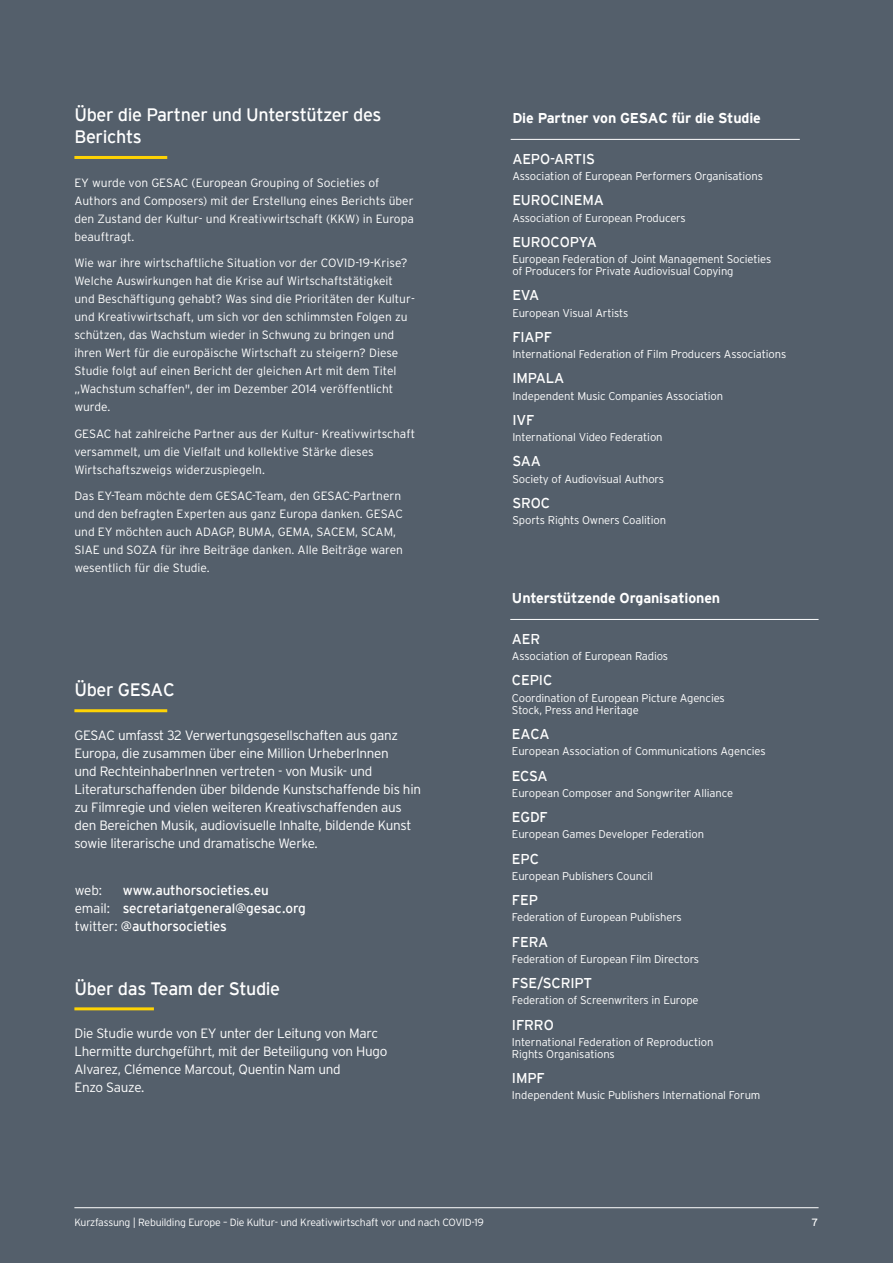
<style>
.page{position:relative;width:893px;height:1263px;background:#545f6b}
.page>*{position:absolute;margin:0;border:0;box-sizing:border-box;transform-origin:0 0}
.TITRE_2_BIS{font:18px/22.5px "EY Interstate";letter-spacing:-.02em;color:#fff}
.Tablea_intro_item{font:14.25px "EY Interstate";letter-spacing:-.01em;color:#fff}
.chiffre{font:700 14.25px "EY Interstate";letter-spacing:-.01em;color:#fff}
.BODY_COPY{font:300 13.5px/18px "Interstate";letter-spacing:-.02em;color:#fff}
.BODY_COPY-2{font:13.5px/18px "EY Interstate";letter-spacing:-.01em;color:#fff}
.BODY_COPY-3{font:300 12px/18px "Interstate";color:#fff}
.Tableau_intro_descri{font:300 11.25px/12px "Interstate";letter-spacing:-.01em;color:#fff}
.Document_title_Addit{font:300 10.5px "Interstate";letter-spacing:-.02em;color:#fff}
.Page_No_s_Right{font:10.5px "EY Interstate";color:#fff}
.s1{font-family:"Interstate";font-weight:300}
</style>
<div class="page">
<hr style="left:74px;top:156px;width:93px;height:3px;background:#fed304">
<hr style="left:511px;top:139px;width:289px;height:1px;background:#fff">
<hr style="left:510px;top:619px;width:309px;height:1px;background:#fff">
<hr style="left:74px;top:709px;width:93px;height:3px;background:#fed304">
<hr style="left:74px;top:1007px;width:80px;height:3px;background:#fed304">
<hr style="left:74px;top:1207px;width:745px;height:1px;background:#fff">
<p class="TITRE_2_BIS" style="left:74px;top:102px;width:309px">Über die Partner und Unterstützer des<br>Berichts</p>
<p class="BODY_COPY-3" style="left:74px;top:173px;width:341px">EY wurde von GESAC (European Grouping of Societies of Authors and Composers) mit der Erstellung eines Berichts über den Zustand der Kultur- und Kreativwirtschaft (KKW) in Europa beauftragt.</p>
<p class="BODY_COPY-3" style="left:74px;top:254px;width:342px">Wie war ihre wirtschaftliche Situation vor der COVID-19-Krise?<br>Welche Auswirkungen hat die Krise auf Wirtschaftstätigkeit und Beschäftigung gehabt? Was sind die Prioritäten der Kultur&shy;und Kreativwirtschaft, um sich vor den schlimmsten Folgen zu schützen, das Wachstum wieder in Schwung zu bringen und ihren Wert für die europäische Wirtschaft zu steigern? Diese Studie folgt auf einen Bericht der gleichen Art mit dem Titel „Wachstum schaffen", der im Dezember 2014 veröffentlicht wurde.</p>
<p class="BODY_COPY-3" style="left:74px;top:424px;width:342px">GESAC hat zahlreiche Partner aus der Kultur- Kreativwirtschaft versammelt, um die Vielfalt und kollektive Stärke dieses<br>Wirtschaftszweigs widerzuspiegeln.</p>
<p class="BODY_COPY-3" style="left:74px;top:487px;width:330px">Das EY-Team möchte dem GESAC-Team, den GESAC-Partnern und den befragten Experten aus ganz Europa danken. GESAC und EY möchten auch ADAGP, BUMA, GEMA, SACEM, SCAM, SIAE und SOZA für ihre Beiträge danken. Alle Beiträge waren wesentlich für die Studie.</p>
<p class="TITRE_2_BIS" style="left:74px;top:678px;width:102px">Über GESAC</p>
<p class="BODY_COPY" style="left:74px;top:726px;width:348px">GESAC umfasst 32 Verwertungsgesellschaften aus ganz Europa, die zusammen über eine Million UrheberInnen<br>und RechteinhaberInnen vertreten - von Musik- und Literaturschaffenden über bildende Kunstschaffende bis hin zu Filmregie und vielen weiteren Kreativschaffenden aus den Bereichen Musik, audiovisuelle Inhalte, bildende Kunst sowie literarische und dramatische Werke.</p>
<p class="BODY_COPY-2" style="left:75px;top:880px;width:233px;text-indent:48px">www.authorsocieties.eu <span class="s1">email:</span> secretariatgeneral@gesac.org <span class="s1">twitter:</span> @authorsocieties</p>
<p class="BODY_COPY" style="left:75px;top:881px;width:29px">web:</p>
<p class="TITRE_2_BIS" style="left:74px;top:976px;width:207px">Über das Team der Studie</p>
<p class="BODY_COPY" style="left:74px;top:1024px;width:315px">Die Studie wurde von EY unter der Leitung von Marc Lhermitte durchgeführt, mit der Beteiligung von Hugo Alvarez, Clémence Marcout, Quentin Nam und<br>Enzo Sauze.</p>
<p class="chiffre" style="left:512px;top:107px;width:250px">Die Partner von GESAC für die Studie</p>
<p class="Tablea_intro_item" style="left:512px;top:149px;width:84px">AEPO-ARTIS</p>
<p class="Tableau_intro_descri" style="left:512px;top:170px;width:252px">Association of European Performers Organisations</p>
<p class="Tablea_intro_item" style="left:512px;top:190px;width:93px">EUROCINEMA</p>
<p class="Tableau_intro_descri" style="left:512px;top:212px;width:175px">Association of European Producers</p>
<p class="Tablea_intro_item" style="left:512px;top:232px;width:86px">EUROCOPYA</p>
<p class="Tableau_intro_descri" style="left:512px;top:253px;width:260px">European Federation of Joint Management Societies of Producers for Private Audiovisual Copying</p>
<p class="Tablea_intro_item" style="left:512px;top:285px;width:28px">EVA</p>
<p class="Tableau_intro_descri" style="left:512px;top:307px;width:118px">European Visual Artists</p>
<p class="Tablea_intro_item" style="left:512px;top:327px;width:41px">FIAPF</p>
<p class="Tableau_intro_descri" style="left:512px;top:348px;width:275px">International Federation of Film Producers Associations</p>
<p class="Tablea_intro_item" style="left:512px;top:368px;width:54px">IMPALA</p>
<p class="Tableau_intro_descri" style="left:512px;top:390px;width:212px">Independent Music Companies Association</p>
<p class="Tablea_intro_item" style="left:512px;top:410px;width:24px">IVF</p>
<p class="Tableau_intro_descri" style="left:512px;top:431px;width:152px">International Video Federation</p>
<p class="Tablea_intro_item" style="left:512px;top:451px;width:30px">SAA</p>
<p class="Tableau_intro_descri" style="left:512px;top:473px;width:153px">Society of Audiovisual Authors</p>
<p class="Tablea_intro_item" style="left:512px;top:493px;width:39px">SROC</p>
<p class="Tableau_intro_descri" style="left:512px;top:514px;width:155px">Sports Rights Owners Coalition</p>
<p class="chiffre" style="left:512px;top:587px;width:210px">Unterstützende Organisationen</p>
<p class="Tablea_intro_item" style="left:512px;top:629px;width:30px">AER</p>
<p class="Tableau_intro_descri" style="left:512px;top:650px;width:158px">Association of European Radios</p>
<p class="Tablea_intro_item" style="left:512px;top:670px;width:42px">CEPIC</p>
<p class="Tableau_intro_descri" style="left:512px;top:692px;width:214px">Coordination of European Picture Agencies<br>Stock, Press and Heritage</p>
<p class="Tablea_intro_item" style="left:512px;top:724px;width:39px">EACA</p>
<p class="Tableau_intro_descri" style="left:512px;top:745px;width:255px">European Association of Communications Agencies</p>
<p class="Tablea_intro_item" style="left:512px;top:765px;width:37px">ECSA</p>
<p class="Tableau_intro_descri" style="left:512px;top:787px;width:223px">European Composer and Songwriter Alliance</p>
<p class="Tablea_intro_item" style="left:512px;top:807px;width:37px">EGDF</p>
<p class="Tableau_intro_descri" style="left:512px;top:828px;width:194px">European Games Developer Federation</p>
<p class="Tablea_intro_item" style="left:512px;top:848px;width:29px">EPC</p>
<p class="Tableau_intro_descri" style="left:512px;top:870px;width:142px">European Publishers Council</p>
<p class="Tablea_intro_item" style="left:512px;top:890px;width:28px">FEP</p>
<p class="Tableau_intro_descri" style="left:512px;top:911px;width:171px">Federation of European Publishers</p>
<p class="Tablea_intro_item" style="left:512px;top:931px;width:38px">FERA</p>
<p class="Tableau_intro_descri" style="left:512px;top:953px;width:189px">Federation of European Film Directors</p>
<p class="Tablea_intro_item" style="left:512px;top:973px;width:82px">FSE/SCRIPT</p>
<p class="Tableau_intro_descri" style="left:512px;top:994px;width:188px">Federation of Screenwriters in Europe</p>
<p class="Tablea_intro_item" style="left:512px;top:1014px;width:43px">IFRRO</p>
<p class="Tableau_intro_descri" style="left:512px;top:1036px;width:203px">International Federation of Reproduction<br>Rights Organisations</p>
<p class="Tablea_intro_item" style="left:512px;top:1068px;width:34px">IMPF</p>
<p class="Tableau_intro_descri" style="left:512px;top:1089px;width:250px">Independent Music Publishers International Forum</p>
<p class="Document_title_Addit" style="left:74px;top:1216px;width:411px">Kurzfassung | Rebuilding Europe – Die Kultur- und Kreativwirtschaft vor und nach COVID-19</p>
<p class="Page_No_s_Right" style="left:811px;top:1214px;width:8px">7</p>
</div>
